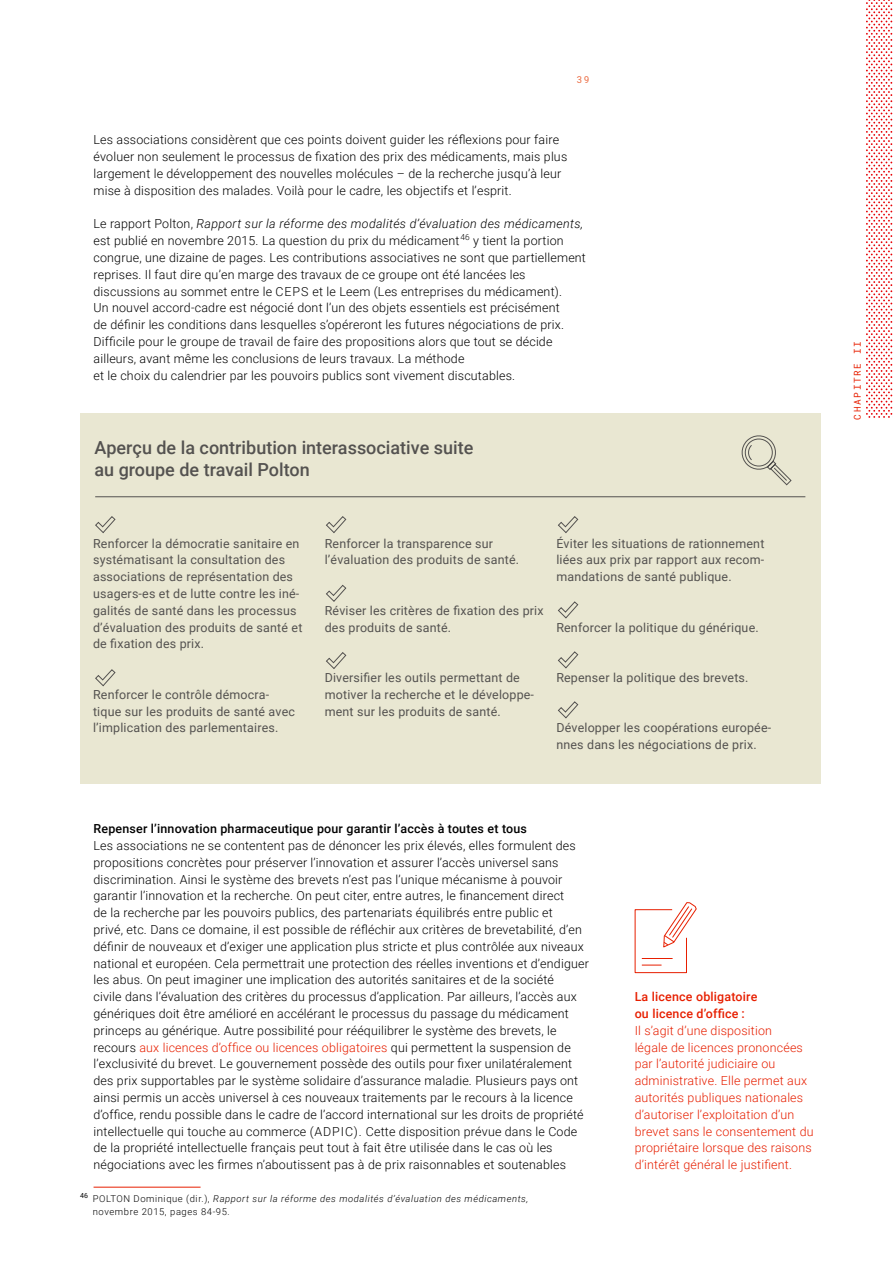
<style>
.page{position:relative;width:893px;height:1263px;background:#fff}
.page>*{position:absolute;margin:0;border:0;box-sizing:border-box;transform-origin:0 0}
.t1{font:500 18px/22.5px "Roboto";color:#545250}
.t2{font:300 12.45px/16.8px "Roboto";letter-spacing:.015em;color:#000}
.t3{font:12.45px/16.8px "Roboto";letter-spacing:.015em;color:#545250}
.t4{font:300 12.45px/16.8px "Roboto";letter-spacing:.015em;color:#e71f01}
.t5{font:500 12.45px "Roboto";letter-spacing:.015em;color:#000}
.t6{font:500 12.45px/16.8px "Roboto";letter-spacing:.015em;color:#e71f01}
.t7{font:italic 300 9.45px/13.5px "Roboto";letter-spacing:.06em;color:#000}
.t8{font:9.45px "Roboto Mono";letter-spacing:.17em;color:#e71f01}
.t9{font:9.45px "Roboto Mono";color:#ec6d44}
.s1{font-style:italic}
.s2{color:#e71f01}
.s3{font-style:normal}
</style>
<div class="page">
<hr style="left:94px;top:1187px;width:107px;height:1px;background:#e71f01">
<div style="left:80px;top:413px;width:741px;height:371px;background:#e9e7d2"></div>
<svg style="left:634px;top:902px;width:63px;height:71px"></svg>
<hr style="left:95px;top:496px;width:710px;height:1px;background:#545250">
<svg style="left:95px;top:516px;width:21px;height:18px"></svg>
<svg style="left:95px;top:669px;width:21px;height:18px"></svg>
<svg style="left:326px;top:516px;width:21px;height:17px"></svg>
<svg style="left:326px;top:584px;width:21px;height:18px"></svg>
<svg style="left:326px;top:652px;width:21px;height:17px"></svg>
<svg style="left:558px;top:516px;width:21px;height:17px"></svg>
<svg style="left:558px;top:601px;width:21px;height:18px"></svg>
<svg style="left:558px;top:651px;width:21px;height:18px"></svg>
<svg style="left:558px;top:701px;width:21px;height:18px"></svg>
<svg style="left:741px;top:435px;width:51px;height:51px"></svg>
<svg style="left:866px;top:0;width:27px;height:418px"></svg>
<p class="t9" style="left:577px;top:73px;width:14px">39</p>
<p class="t2" style="left:94px;top:131px;width:475px">Les associations considèrent que ces points doivent guider les réflexions pour faire évoluer non seulement le processus de fixation des prix des médicaments, mais plus largement le développement des nouvelles molécules – de la recherche jusqu’à leur mise à disposition des malades. Voilà pour le cadre, les objectifs et l’esprit.</p>
<p class="t2" style="left:94px;top:215px;width:494px">Le rapport Polton, <span class="s1">Rapport sur la réforme des modalités d’évaluation des médicaments, </span>est publié en novembre 2015. La question du prix du médicament<sup>46</sup> y tient la portion congrue, une dizaine de pages. Les contributions associatives ne sont que partiellement reprises. Il faut dire qu’en marge des travaux de ce groupe ont été lancées les discussions au sommet entre le CEPS et le Leem (Les entreprises du médicament).<br>Un nouvel accord-cadre est négocié dont l’un des objets essentiels est précisément<br>de définir les conditions dans lesquelles s’opéreront les futures négociations de prix.<br>Difficile pour le groupe de travail de faire des propositions alors que tout se décide ailleurs, avant même les conclusions de leurs travaux. La méthode<br>et le choix du calendrier par les pouvoirs publics sont vivement discutables.</p>
<h1 class="t1" style="left:94px;top:435px;width:380px">Aperçu de la contribution interassociative suite au groupe de travail Polton</h1>
<p class="t3" style="left:93px;top:534px;width:211px">Renforcer la démocratie sanitaire en systématisant la consultation des associations de représentation des usagers-es et de lutte contre les iné&shy;galités de santé dans les processus d’évaluation des produits de santé et de fixation des prix.</p>
<p class="t3" style="left:93px;top:685px;width:203px">Renforcer le contrôle démocra&shy;tique sur les produits de santé avec l’implication des parlementaires.</p>
<p class="t3" style="left:325px;top:534px;width:196px">Renforcer la transparence sur l’évaluation des produits de santé.</p>
<p class="t3" style="left:325px;top:601px;width:220px">Réviser les critères de fixation des prix des produits de santé.</p>
<p class="t3" style="left:325px;top:669px;width:211px">Diversifier les outils permettant de motiver la recherche et le développe&shy;ment sur les produits de santé.</p>
<p class="t3" style="left:556px;top:534px;width:210px;text-align:justify">Éviter les situations de rationnement liées aux prix par rapport aux recom&shy;mandations de santé publique.</p>
<p class="t3" style="left:556px;top:618px;width:204px">Renforcer la politique du générique.</p>
<p class="t3" style="left:556px;top:669px;width:194px">Repenser la politique des brevets.</p>
<p class="t3" style="left:556px;top:719px;width:216px">Développer les coopérations europée&shy;nnes dans les négociations de prix.</p>
<p class="t5" style="left:94px;top:820px;width:435px">Repenser l’innovation pharmaceutique pour garantir l’accès à toutes et tous</p>
<p class="t2" style="left:94px;top:837px;width:497px">Les associations ne se contentent pas de dénoncer les prix élevés, elles formulent des propositions concrètes pour préserver l’innovation et assurer l’accès universel sans discrimination. Ainsi le système des brevets n’est pas l’unique mécanisme à pouvoir garantir l’innovation et la recherche. On peut citer, entre autres, le financement direct<br>de la recherche par les pouvoirs publics, des partenariats équilibrés entre public et<br>privé, etc. Dans ce domaine, il est possible de réfléchir aux critères de brevetabilité, d’en définir de nouveaux et d’exiger une application plus stricte et plus contrôlée aux niveaux national et européen. Cela permettrait une protection des réelles inventions et d’endiguer les abus. On peut imaginer une implication des autorités sanitaires et de la société<br>civile dans l’évaluation des critères du processus d’application. Par ailleurs, l’accès aux génériques doit être amélioré en accélérant le processus du passage du médicament princeps au générique. Autre possibilité pour rééquilibrer le système des brevets, le recours <span class="s2">aux licences d’office ou licences obligatoires</span> qui permettent la suspension de l’exclusivité du brevet. Le gouvernement possède des outils pour fixer unilatéralement des prix supportables par le système solidaire d’assurance maladie. Plusieurs pays ont ainsi permis un accès universel à ces nouveaux traitements par le recours à la licence d’office, rendu possible dans le cadre de l’accord international sur les droits de propriété intellectuelle qui touche au commerce (ADPIC). Cette disposition prévue dans le Code de la propriété intellectuelle français peut tout à fait être utilisée dans le cas où les négociations avec les firmes n’aboutissent pas à de prix raisonnables et soutenables</p>
<p class="t7" style="left:93px;top:1191px;width:437px;text-indent:-13px"><sup>46</sup> <span class="s3">POLTON Dominique (dir.),</span> Rapport sur la réforme des modalités d’évaluation des médicaments, <span class="s3">novembre 2015, pages 84-95.</span></p>
<p class="t6" style="left:635px;top:988px;width:124px">La licence obligatoire ou licence d’office :</p>
<p class="t4" style="left:635px;top:1021px;width:180px">Il s’agit d’une disposition<br>légale de licences prononcées par l’autorité judiciaire ou administrative. Elle permet aux autorités publiques nationales d’autoriser l’exploitation d’un brevet sans le consentement du propriétaire lorsque des raisons d’intérêt général le justifient.</p>
<p class="t8" style="left:851px;top:420px;width:80px;rotate:-90deg">CHAPITRE II</p>
</div>
